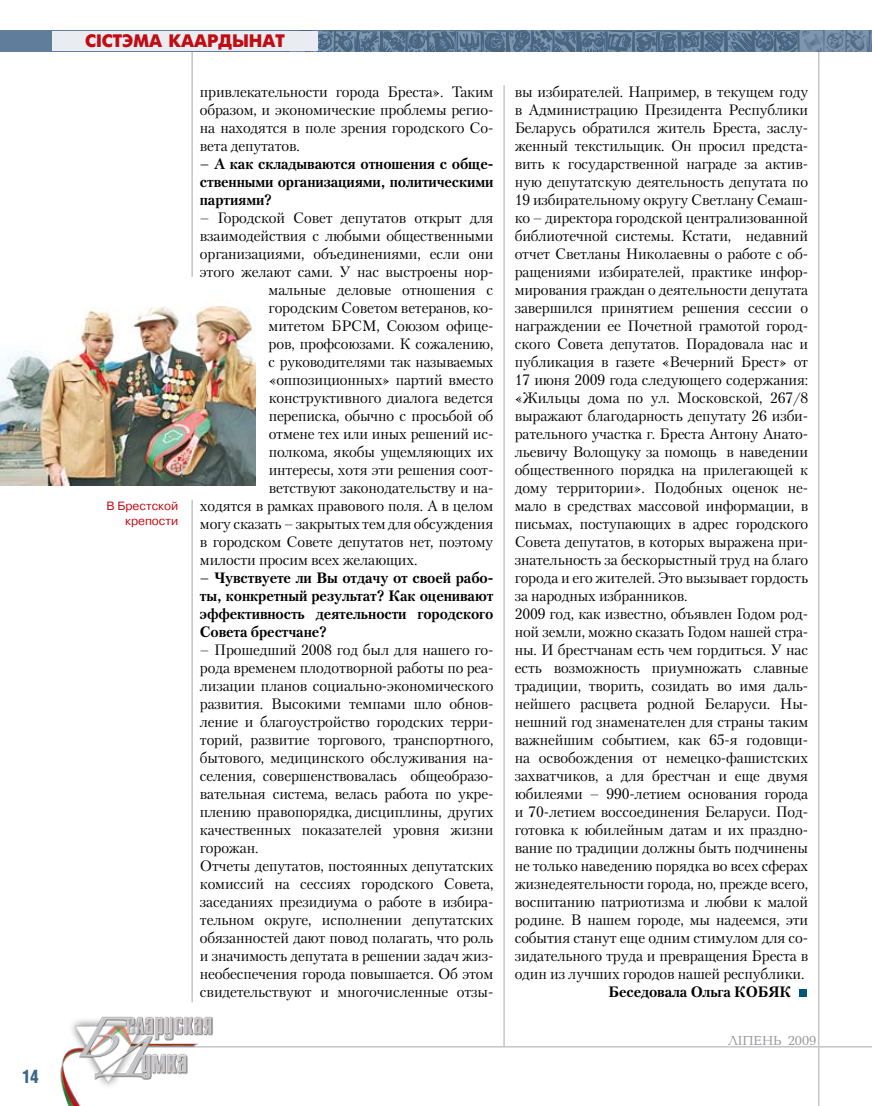
<style>
.page{position:relative;width:872px;height:1106px;background:#fff}
.page>*{position:absolute;margin:0;border:0;box-sizing:border-box;transform-origin:0 0}
.t1{font:18px "Futuris Extra C";color:#c10c13}
.t2{font:700 18px "AG Letterica Cond L";color:#386688;scale:.9 1}
.t3{font:15px/18px "Petersburg C";letter-spacing:-.01em;color:#000}
.t4{font:700 15px/18px "Petersburg C";letter-spacing:-.01em;color:#000;text-align:justify}
.t5{font:13.5px "Baltica C";color:#97979b}
.t6{font:12px/14.4px "Pragmatica C";color:#c10c13;text-align:right}
</style>
<div class="page">
<hr style="left:818px;top:52px;width:1px;height:1054px;background:#c3c5c7">
<img style="left:285px;top:30px;width:587px;height:1px">
<hr style="left:503px;top:85px;width:2px;height:961px;background:#c3c5c7">
<svg style="left:0;top:31px;width:871px;height:21px;background:#5f7995"></svg>
<div style="left:52px;top:31px;width:266px;height:20px;background:#e9ecf1"></div>
<hr style="left:146px;top:1046px;width:726px;height:1px;background:#c3c5c7">
<img style="left:60px;top:1002px;width:170px;height:104px">
<svg style="left:871px;top:31px;width:1px;height:21px"></svg>
<hr style="left:191px;top:52px;width:2px;height:225px;background:#c3c5c7">
<img style="left:0;top:305px;width:256px;height:181px">
<hr style="left:191px;top:499px;width:2px;height:503px;background:#c3c5c7">
<div style="left:799px;top:989px;width:7px;height:7px;background:#00567b"></div>
<p class="t2" style="left:23px;top:1065px;width:20px">14</p>
<p class="t1" style="left:85px;top:31px;width:201px">сістэма каардынат</p>
<p class="t3" style="left:200px;top:82px;width:295px;text-align:justify">привлекательности города Бреста». Таким образом, и экономические проблемы регио&shy;на находятся в поле зрения городского Со&shy;вета депутатов.</p>
<p class="t4" style="left:200px;top:154px;width:295px">– А как складываются отношения с обще&shy;ственными организациями, политическими партиями?</p>
<p class="t3" style="left:200px;top:208px;width:295px">– Городской Совет депутатов открыт для</p>
<p class="t3" style="left:200px;top:226px;width:295px">взаимодействия с любыми общественными</p>
<p class="t3" style="left:200px;top:244px;width:295px">организациями, объединениями, если они</p>
<p class="t3" style="left:200px;top:262px;width:295px">этого желают сами. У нас выстроены нор-</p>
<p class="t3" style="left:269px;top:280px;width:226px">мальные деловые отношения с</p>
<p class="t3" style="left:269px;top:298px;width:226px">городским Советом ветеранов, ко-</p>
<p class="t3" style="left:269px;top:316px;width:226px">митетом БРСМ, Союзом офице-</p>
<p class="t3" style="left:269px;top:334px;width:226px">ров, профсоюзами. К сожалению,</p>
<p class="t3" style="left:269px;top:352px;width:226px">с руководителями так называемых</p>
<p class="t3" style="left:269px;top:370px;width:226px">«оппозиционных» партий вместо</p>
<p class="t3" style="left:269px;top:388px;width:226px">конструктивного диалога ведется</p>
<p class="t3" style="left:269px;top:406px;width:226px">переписка, обычно с просьбой об</p>
<p class="t3" style="left:269px;top:424px;width:226px">отмене тех или иных решений ис-</p>
<p class="t3" style="left:269px;top:442px;width:226px">полкома, якобы ущемляющих их</p>
<p class="t3" style="left:269px;top:460px;width:226px">интересы, хотя эти решения соот-</p>
<p class="t3" style="left:269px;top:478px;width:226px">ветствуют законодательству и на-</p>
<p class="t3" style="left:200px;top:496px;width:295px">ходятся в рамках правового поля. А в целом</p>
<p class="t3" style="left:200px;top:514px;width:295px">могу сказать – закрытых тем для обсуждения</p>
<p class="t3" style="left:200px;top:532px;width:295px">в городском Совете депутатов нет, поэтому</p>
<p class="t3" style="left:200px;top:550px;width:219px">милости просим всех желающих.</p>
<p class="t4" style="left:200px;top:568px;width:295px">– Чувствуете ли Вы отдачу от своей рабо&shy;ты, конкретный результат? Как оценивают эффективность деятельности городского Совета брестчане?</p>
<p class="t3" style="left:200px;top:640px;width:295px">– Прошедший 2008 год был для нашего го&shy;рода временем плодотворной работы по реа&shy;лизации планов социально-экономического развития. Высокими темпами шло обнов&shy;ление и благоустройство городских терри&shy;торий, развитие торгового, транспортного, бытового, медицинского обслуживания на&shy;селения, совершенствовалась общеобразо&shy;вательная система, велась работа по укре&shy;плению правопорядка, дисциплины, других качественных показателей уровня жизни горожан.<br>Отчеты депутатов, постоянных депутатских комиссий на сессиях городского Совета, заседаниях президиума о работе в избира&shy;тельном округе, исполнении депутатских обязанностей дают повод полагать, что роль и значимость депутата в решении задач жиз&shy;необеспечения города повышается. Об этом свидетельствуют и многочисленные отзы-</p>
<p class="t6" style="left:106px;top:499px;width:73px">В Брестской крепости</p>
<p class="t3" style="left:514px;top:82px;width:295px">вы избирателей. Например, в текущем году в Администрацию Президента Республики Беларусь обратился житель Бреста, заслу&shy;женный текстильщик. Он просил предста&shy;вить к государственной награде за актив&shy;ную депутатскую деятельность депутата по 19 избирательному округу Светлану Семаш&shy;ко – директора городской централизованной библиотечной системы. Кстати, недавний отчет Светланы Николаевны о работе с об&shy;ращениями избирателей, практике инфор&shy;мирования граждан о деятельности депутата завершился принятием решения сессии о награждении ее Почетной грамотой город&shy;ского Совета депутатов. Порадовала нас и публикация в газете «Вечерний Брест» от 17 июня 2009 года следующего содержания: «Жильцы дома по ул. Московской, 267/8 выражают благодарность депутату 26 изби&shy;рательного участка г. Бреста Антону Анато&shy;льевичу Волощуку за помощь в наведении общественного порядка на прилегающей к дому территории». Подобных оценок не&shy;мало в средствах массовой информации, в письмах, поступающих в адрес городского Совета депутатов, в которых выражена при&shy;знательность за бескорыстный труд на благо города и его жителей. Это вызывает гордость за народных избранников.<br>2009 год, как известно, объявлен Годом род&shy;ной земли, можно сказать Годом нашей стра&shy;ны. И брестчанам есть чем гордиться. У нас есть возможность приумножать славные традиции, творить, созидать во имя даль&shy;нейшего расцвета родной Беларуси. Ны&shy;нешний год знаменателен для страны таким важнейшим событием, как 65-я годовщи&shy;на освобождения от немецко-фашистских захватчиков, а для брестчан и еще двумя юбилеями – 990-летием основания города и 70-летием воссоединения Беларуси. Под&shy;готовка к юбилейным датам и их праздно&shy;вание по традиции должны быть подчинены не только наведению порядка во всех сферах жизнедеятельности города, но, прежде всего, воспитанию патриотизма и любви к малой родине. В нашем городе, мы надеемся, эти события станут еще одним стимулом для со&shy;зидательного труда и превращения Бреста в один из лучших городов нашей республики.</p>
<p class="t4" style="left:608px;top:982px;width:184px">Беседовала Ольга КОБЯК</p>
<p class="t5" style="left:728px;top:1033px;width:90px">ЛІПень 2009</p>
</div>
